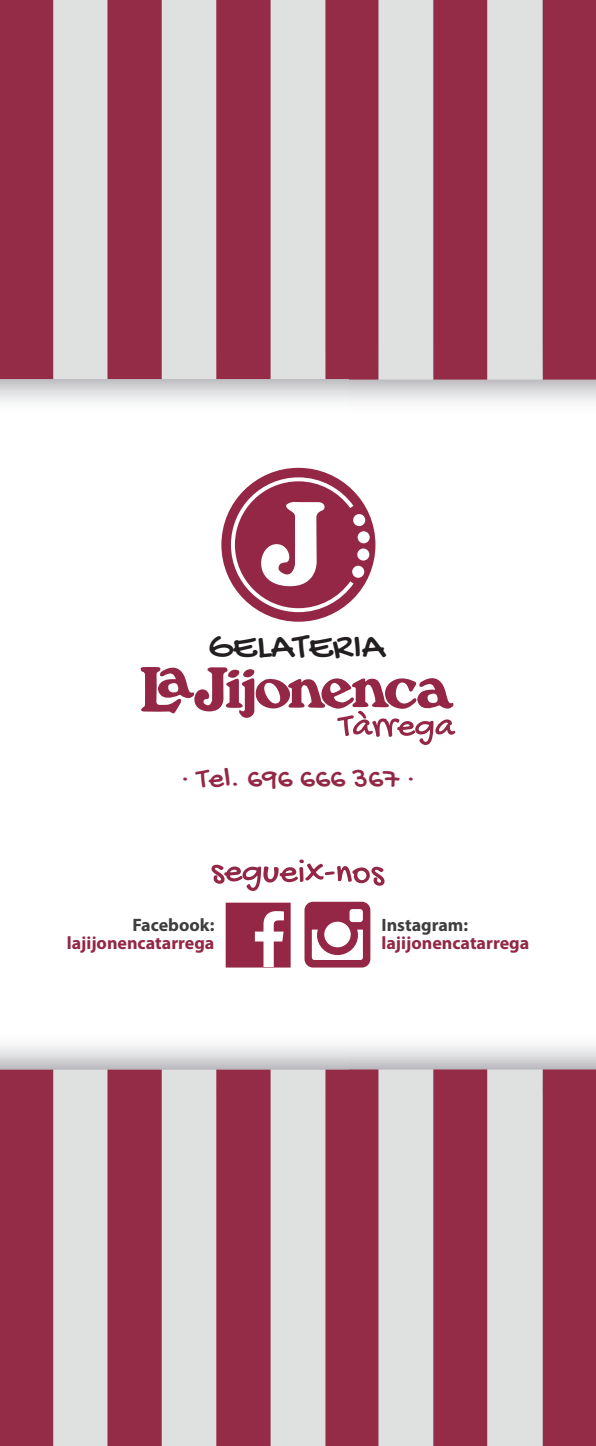
<style>
.page{position:relative;width:596px;height:1446px;background:#fff}
.page>*{position:absolute;margin:0;border:0;box-sizing:border-box;transform-origin:0 0}
.t1{font:38.55px "Gochi Hand";color:#231f20}
.t2{font:30px "Gochi Hand";color:#932745}
.t3{font:700 18px "Myriad Pro";color:#932745}
.t4{font:700 18px "Myriad Pro";color:#3e3e3f}
</style>
<div class="page">
<img style="left:0;top:0;width:595px;height:1446px">
<svg style="left:211px;top:859px;width:173px;height:32px"></svg>
<svg style="left:225px;top:902px;width:65px;height:65px"></svg>
<svg style="left:139px;top:657px;width:316px;height:88px"></svg>
<div style="left:221px;top:468px;width:154px;height:154px;background:#932745;border-radius:50%"></div>
<div style="left:353px;top:514px;width:12px;height:12px;background:#fff;border-radius:50%"></div>
<div style="left:357px;top:531px;width:12px;height:12px;background:#fff;border-radius:50%"></div>
<div style="left:357px;top:548px;width:12px;height:12px;background:#fff;border-radius:50%"></div>
<div style="left:352px;top:566px;width:12px;height:12px;background:#fff;border-radius:50%"></div>
<svg style="left:231px;top:477px;width:122px;height:135px"></svg>
<svg style="left:304px;top:902px;width:66px;height:65px"></svg>
<h1 class="t1" style="left:208px;top:626px;width:178px">GELATERIA</h1>
<h2 class="t2" style="left:180px;top:763px;width:236px">· Tel. 696 666 367 ·</h2>
<p class="t4" style="left:132px;top:913px;width:83px">Facebook:</p>
<p class="t3" style="left:67px;top:931px;width:149px">lajijonencatarrega</p>
<p class="t4" style="left:381px;top:913px;width:88px">Instagram:</p>
<p class="t3" style="left:381px;top:931px;width:149px">lajijonencatarrega</p>
</div>
